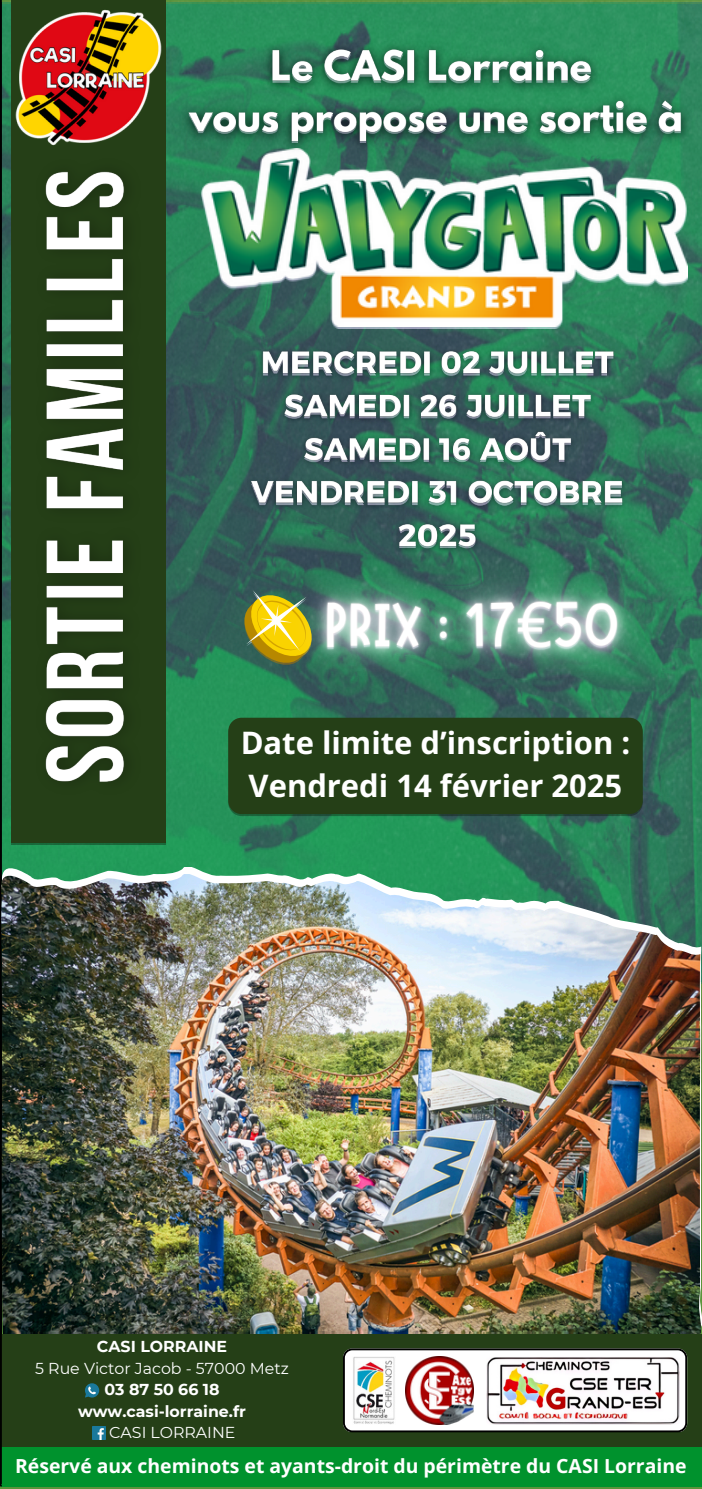
<style>
.page{position:relative;width:702px;height:1489px;background:#fff}
.page>*{position:absolute;margin:0;border:0;box-sizing:border-box;transform-origin:0 0}
.t1{font:700 31px/43px "Open Sans";color:#fff}
.t2{font:700 19.5px "Open Sans";color:#fff}
.t3{font:700 15.75px/21.5px "Montserrat";color:#fff;text-align:center}
.t4{font:15.75px "Montserrat";color:#fff}
</style>
<div class="page">
<div style="left:1px;top:1449px;width:700px;height:37px;background:#00922d"></div>
<div style="left:1px;top:1333px;width:700px;height:151px;background:#253f17"></div>
<div style="left:1px;top:1447px;width:700px;height:37px;background:#00922d"></div>
<img style="left:2px;top:0;width:699px;height:867px">
<hr style="left:0;top:0;width:2px;height:1484px;background:#000">
<img style="left:92px;top:1426px;width:13px;height:14px">
<svg style="left:85px;top:1383px;width:14px;height:15px"></svg>
<img style="left:2px;top:874px;width:698px;height:459px">
<div style="left:11px;top:0;width:155px;height:842px;background:#253f17"></div>
<img style="left:15px;top:9px;width:146px;height:137px">
<svg style="left:240px;top:590px;width:18px;height:79px"></svg>
<svg style="left:343px;top:1348px;width:343px;height:85px"></svg>
<img style="left:486px;top:1357px;width:193px;height:67px;border-radius:4px">
<img style="left:405px;top:1357px;width:68px;height:67px">
<img style="left:352px;top:1356px;width:43px;height:68px">
<img style="left:201px;top:162px;width:486px;height:165px">
<img style="left:45px;top:171px;width:79px;height:611px">
<img style="left:169px;top:31px;width:531px;height:131px">
<img style="left:239px;top:340px;width:396px;height:219px">
<img style="left:258px;top:518px;width:429px;height:203px">
<div style="left:228px;top:718px;width:414px;height:96px;background:#253f17;border-radius:13px"></div>
<p class="t1" style="left:240px;top:720px;width:391px">Date limite d’inscription :<br>Vendredi 14 février 2025</p>
<p class="t3" style="left:97px;top:1336px;width:131px">CASI LORRAINE</p>
<p class="t4" style="left:35px;top:1358px;width:255px">5 Rue Victor Jacob - 57000 Metz</p>
<p class="t3" style="left:104px;top:1379px;width:116px">03 87 50 66 18</p>
<h5 class="t3" style="left:78px;top:1400px;width:169px">www.casi-lorraine.fr</h5>
<p class="t4" style="left:109px;top:1423px;width:128px">CASI LORRAINE</p>
<p class="t2" style="left:15px;top:1452px;width:672px">Réservé aux cheminots et ayants-droit du périmètre du CASI Lorraine</p>
<p class="t3" style="left:97px;top:1338px;width:131px">CASI LORRAINE</p>
<p class="t4" style="left:35px;top:1360px;width:255px">5 Rue Victor Jacob - 57000 Metz</p>
<p class="t3" style="left:78px;top:1381px;width:169px">03 87 50 66 18 www.casi-lorraine.fr</p>
<p class="t4" style="left:109px;top:1425px;width:128px">CASI LORRAINE</p>
</div>
